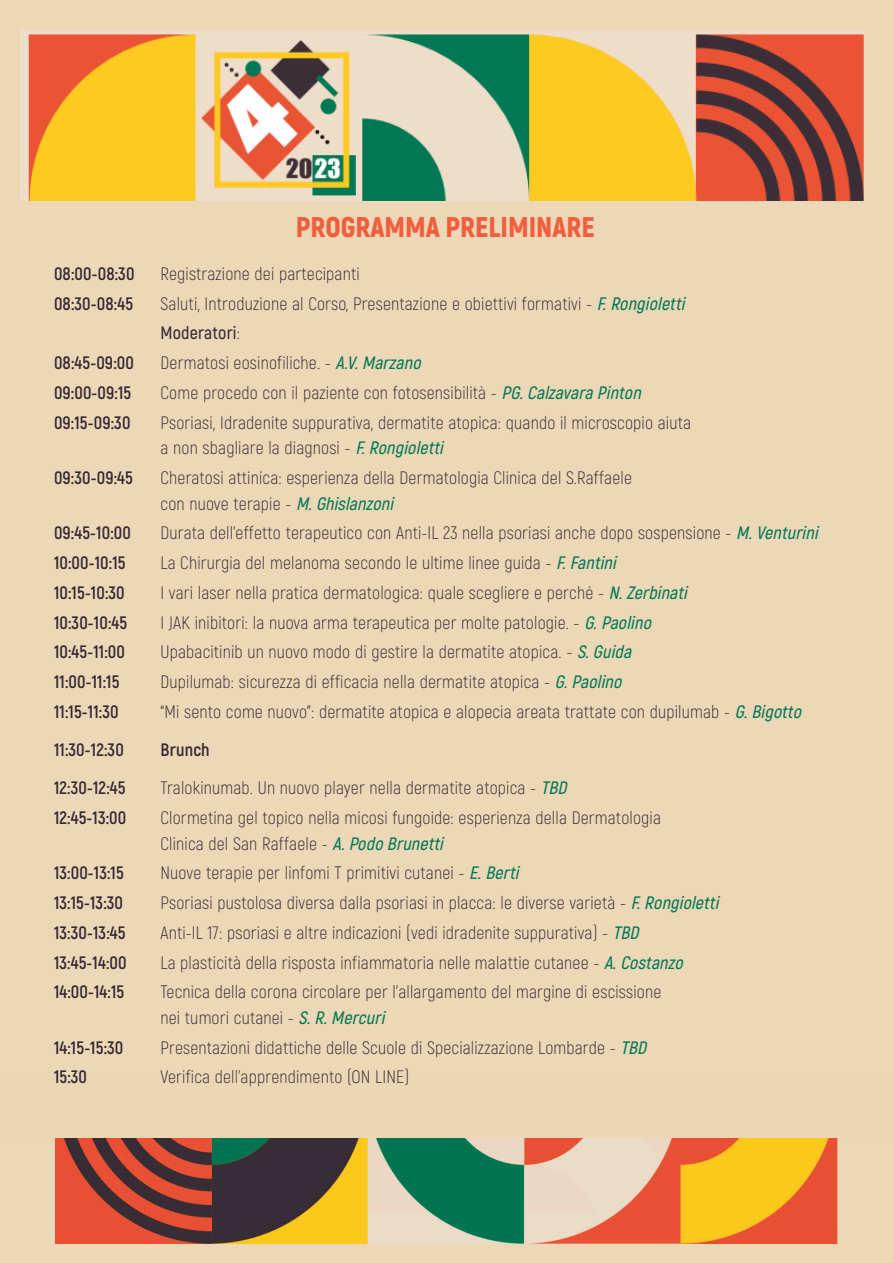
<style>
.page{position:relative;width:893px;height:1263px;background:#ecd7b7}
.page>*{position:absolute;margin:0;border:0;box-sizing:border-box;transform-origin:0 0}
.t1{font:900 28.5px "Akrobat";color:#f15e3d}
.t2{font:300 18px/25.5px "Akrobat";letter-spacing:.01em;color:#352833}
.t3{font:700 18px "Akrobat";letter-spacing:.01em;color:#352833}
.s1{font-weight:600;font-style:italic;color:#007854}
.s2{font-weight:600}
</style>
<div class="page">
<img style="left:21px;top:31px;width:843px;height:169px">
<img style="left:56px;top:1138px;width:782px;height:105px">
<h1 class="t1" style="left:296px;top:208px;width:301px">PROGRAMMA PRELIMINARE</h1>
<p class="t3" style="left:54px;top:262px;width:82px">08:00-08:30</p>
<p class="t2" style="left:161px;top:261px;width:201px">Registrazione dei partecipanti</p>
<p class="t3" style="left:54px;top:292px;width:81px">08:30-08:45</p>
<p class="t2" style="left:161px;top:289px;width:530px;line-height:29.7px">Saluti, Introduzione al Corso, Presentazione e obiettivi formativi - <span class="s1">F.Rongioletti<br></span><span class="s2">Moderatori</span>:</p>
<p class="t3" style="left:54px;top:352px;width:81px">08:45-09:00</p>
<p class="t2" style="left:161px;top:350px;width:266px">Dermatosi eosinofiliche. - <span class="s1">A.V.Marzano</span></p>
<p class="t3" style="left:54px;top:381px;width:79px">09:00-09:15</p>
<p class="t2" style="left:161px;top:380px;width:486px">Come procedo con il paziente con fotosensibilità - <span class="s1">PG.CalzavaraPinton</span></p>
<p class="t3" style="left:54px;top:411px;width:78px">09:15-09:30</p>
<p class="t2" style="left:161px;top:410px;width:532px">Psoriasi, Idradenite suppurativa, dermatite atopica: quando il microscopio aiuta a non sbagliare la diagnosi - <span class="s1">F.Rongioletti</span></p>
<p class="t3" style="left:54px;top:466px;width:80px">09:30-09:45</p>
<p class="t2" style="left:161px;top:465px;width:473px">Cheratosi attinica: esperienza della Dermatologia Clinica del S.Raffaele con nuove terapie - <span class="s1">M.Ghislanzoni</span></p>
<p class="t3" style="left:54px;top:522px;width:78px">09:45-10:00</p>
<p class="t2" style="left:161px;top:520px;width:663px">Durata dell’effetto terapeutico con Anti-IL 23 nella psoriasi anche dopo sospensione - <span class="s1">M.Venturini</span></p>
<p class="t3" style="left:54px;top:551px;width:73px">10:00-10:15</p>
<p class="t2" style="left:161px;top:550px;width:461px">La Chirurgia del melanoma secondo le ultime linee guida - <span class="s1">F.Fantini</span></p>
<p class="t3" style="left:54px;top:581px;width:72px">10:15-10:30</p>
<p class="t2" style="left:161px;top:580px;width:533px">I vari laser nella pratica dermatologica: quale scegliere e perché - <span class="s1">N.Zerbinati</span></p>
<p class="t3" style="left:54px;top:611px;width:75px">10:30-10:45</p>
<p class="t2" style="left:161px;top:609px;width:497px">I JAK inibitori: la nuova arma terapeutica per molte patologie. - <span class="s1">G.Paolino</span></p>
<p class="t3" style="left:54px;top:641px;width:72px">10:45-11:00</p>
<p class="t2" style="left:161px;top:639px;width:477px">Upabacitinib un nuovo modo di gestire la dermatite atopica. - <span class="s1">S.Guida</span></p>
<p class="t3" style="left:54px;top:670px;width:67px">11:00-11:15</p>
<p class="t2" style="left:161px;top:669px;width:467px">Dupilumab: sicurezza di efficacia nella dermatite atopica - <span class="s1">G.Paolino</span></p>
<p class="t3" style="left:54px;top:700px;width:66px">11:15-11:30</p>
<p class="t2" style="left:161px;top:699px;width:647px">“Mi sento come nuovo”: dermatite atopica e alopecia areata trattate con dupilumab - <span class="s1">G.Bigotto</span></p>
<p class="t3" style="left:54px;top:738px;width:71px">11:30-12:30</p>
<p class="t3" style="left:161px;top:738px;width:51px">Brunch</p>
<p class="t3" style="left:54px;top:777px;width:73px">12:30-12:45</p>
<p class="t2" style="left:161px;top:775px;width:412px">Tralokinumab. Un nuovo player nella dermatite atopica - <span class="s1">TBD</span></p>
<p class="t3" style="left:54px;top:806px;width:74px">12:45-13:00</p>
<p class="t2" style="left:161px;top:805px;width:502px">Clormetina gel topico nella micosi fungoide: esperienza della Dermatologia<br>Clinica del San Raffaele - <span class="s1">A.Podo Brunetti</span></p>
<p class="t3" style="left:54px;top:862px;width:71px">13:00-13:15</p>
<p class="t2" style="left:161px;top:860px;width:364px">Nuove terapie per linfomi T primitivi cutanei - <span class="s1">E.Berti</span></p>
<p class="t3" style="left:54px;top:891px;width:71px">13:15-13:30</p>
<p class="t2" style="left:161px;top:890px;width:564px">Psoriasi pustolosa diversa dalla psoriasi in placca: le diverse varietà - <span class="s1">F.Rongioletti</span></p>
<p class="t3" style="left:54px;top:921px;width:73px">13:30-13:45</p>
<p class="t2" style="left:161px;top:920px;width:484px">Anti-IL 17: psoriasi e altre indicazioni (vedi idradenite suppurativa) - <span class="s1">TBD</span></p>
<p class="t3" style="left:54px;top:951px;width:74px">13:45-14:00</p>
<p class="t2" style="left:161px;top:949px;width:528px">La plasticità della risposta infiammatoria nelle malattie cutanee - <span class="s1">A.Costanzo</span></p>
<p class="t3" style="left:54px;top:981px;width:72px">14:00-14:15</p>
<p class="t2" style="left:161px;top:979px;width:502px">Tecnica della corona circolare per l’allargamento del margine di escissione nei tumori cutanei - <span class="s1">S.R.Mercuri</span></p>
<p class="t3" style="left:54px;top:1036px;width:71px">14:15-15:30</p>
<p class="t2" style="left:161px;top:1034px;width:492px">Presentazioni didattiche delle Scuole di Specializzazione Lombarde - <span class="s1">TBD</span></p>
<p class="t3" style="left:54px;top:1066px;width:35px">15:30</p>
<p class="t2" style="left:161px;top:1064px;width:250px">Verifica dell’apprendimento (ON LINE)</p>
</div>
